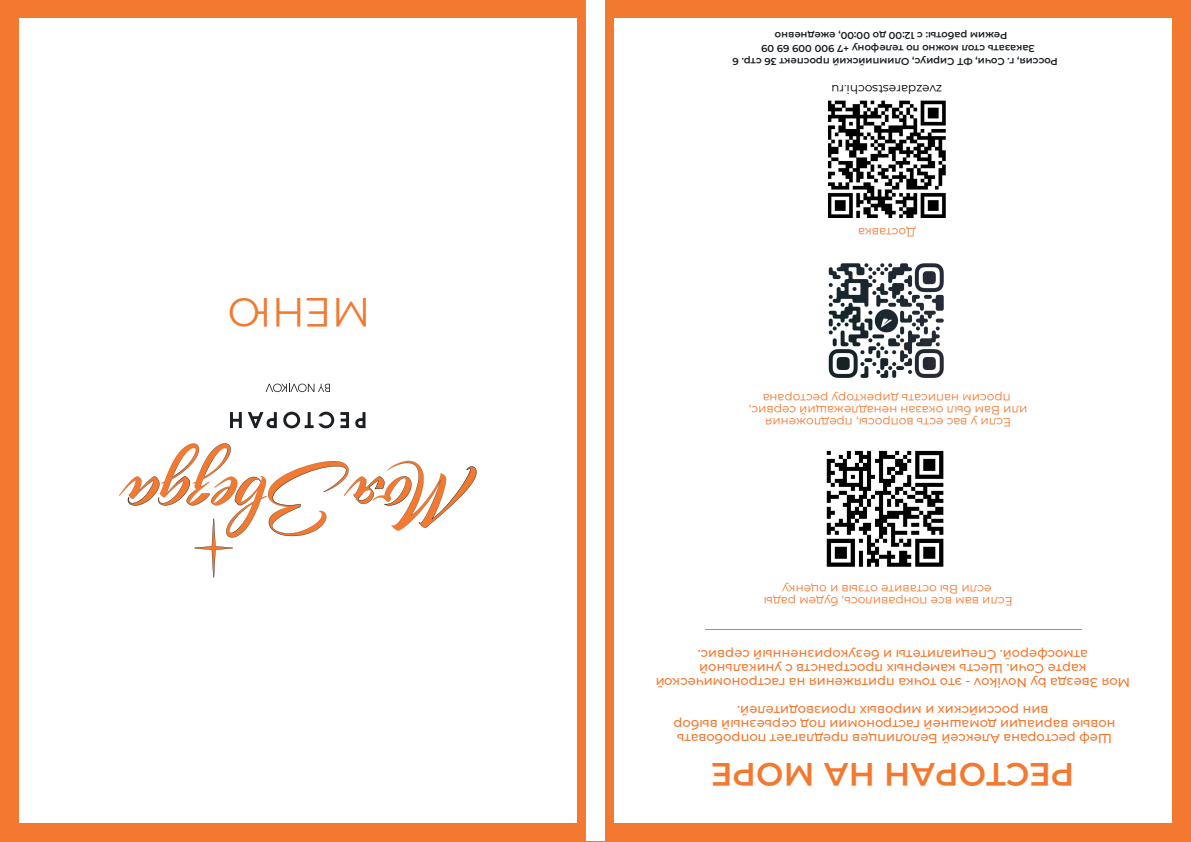
<style>
.page{position:relative;width:1191px;height:842px;background:#fff}
.page>*{position:absolute;margin:0;border:0;box-sizing:border-box;transform-origin:0 0}
.t1{font:40.6px "Montserrat";color:#f37930}
.t2{font:600 32.4px "Montserrat";color:#f37930}
.t3{font:500 13px/14px "Montserrat";color:#f37930;text-align:center}
.t4{font:12px/12px "Montserrat";color:#f37930;text-align:center}
.t5{font:12px "Montserrat";color:#000001}
.t6{font:600 10px "Montserrat";color:#1b1f22}
</style>
<div class="page">
<svg style="left:119px;top:443px;width:358px;height:134px"></svg>
<svg style="left:355px;top:412px;width:10px;height:16px"></svg>
<svg style="left:340px;top:412px;width:9px;height:16px"></svg>
<svg style="left:283px;top:412px;width:51px;height:16px"></svg>
<svg style="left:248px;top:412px;width:29px;height:16px"></svg>
<svg style="left:230px;top:412px;width:12px;height:16px"></svg>
<svg style="left:265px;top:384px;width:65px;height:8px"></svg>
<div style="left:0;top:823px;width:595px;height:18px;background:#f37930"></div>
<div style="left:595px;top:823px;width:596px;height:18px;background:#f37930"></div>
<div style="left:0;top:0;width:595px;height:18px;background:#f37930"></div>
<div style="left:595px;top:0;width:596px;height:18px;background:#f37930"></div>
<div style="left:0;top:0;width:18px;height:841px;background:#f37930"></div>
<div style="left:1172px;top:0;width:19px;height:841px;background:#f37930"></div>
<div style="left:595px;top:0;width:18px;height:841px;background:#f37930"></div>
<div style="left:577px;top:0;width:18px;height:840px;background:#f37930"></div>
<div style="left:586px;top:0;width:18px;height:839px;background:#fff"></div>
<hr style="left:705px;top:629px;width:377px;height:1px;background:#f37930">
<img style="left:826px;top:450px;width:118px;height:117px">
<img style="left:828px;top:263px;width:116px;height:115px">
<img style="left:828px;top:100px;width:117px;height:118px">
<h1 class="t1" style="left:371px;top:340px;width:145px;rotate:-180deg">МЕНЮ</h1>
<p class="t6" style="left:1007px;top:43px;width:234px;rotate:-180deg">Режим работы: с 12:00 до 00:00 е, жедневно</p>
<p class="t6" style="left:1034px;top:56px;width:275px;rotate:-180deg">Заказать отс л можно по ет лефону +7 900 009 69 09</p>
<p class="t6" style="left:1058px;top:69px;width:327px;rotate:-180deg">Россия, г С. очи, ФТ Сири су О, лимпийский проспек т 3 6 ртс . 6</p>
<p class="t5" style="left:942px;top:97px;width:112px;rotate:-180deg">zvezdarestsoch . ri u</p>
<p class="t4" style="left:915px;top:239px;width:59px;rotate:-180deg">Доставка</p>
<p class="t4" style="left:1027px;top:428px;width:280px;rotate:-180deg">Если у в са есть вопросы, предложения<br>или Вам был оказ на ненадлежащий ес рвис, просим н па исать директору рестор на а</p>
<p class="t4" style="left:1012px;top:608px;width:250px;rotate:-180deg">Если вам все понравилось, б ду ем рады если Вы оставите отзыв и оценку</p>
<p class="t3" style="left:1130px;top:690px;width:476px;rotate:-180deg">Моя Звезда by Novikov - тэ о от чка притя ж е н и я н а г а с т р о н о м и ч е йокс кар ет Сочи. Шесть камерных про тс ран втс с ну икал нь ой<br>та мо фс ерой. Специали ет ыт и безукоризненный серв и .с</p>
<p class="t3" style="left:1115px;top:746px;width:444px;rotate:-180deg">Шеф ре тс орана Алексей Белолипцев предлагает попробов ьта новые вариации домашней гастрономии под серьезный выбор вин российских и мировых производителей.</p>
<h2 class="t2" style="left:1074px;top:797px;width:365px;rotate:-180deg">РЕСТОРАН НА МОРЕ</h2>
</div>
